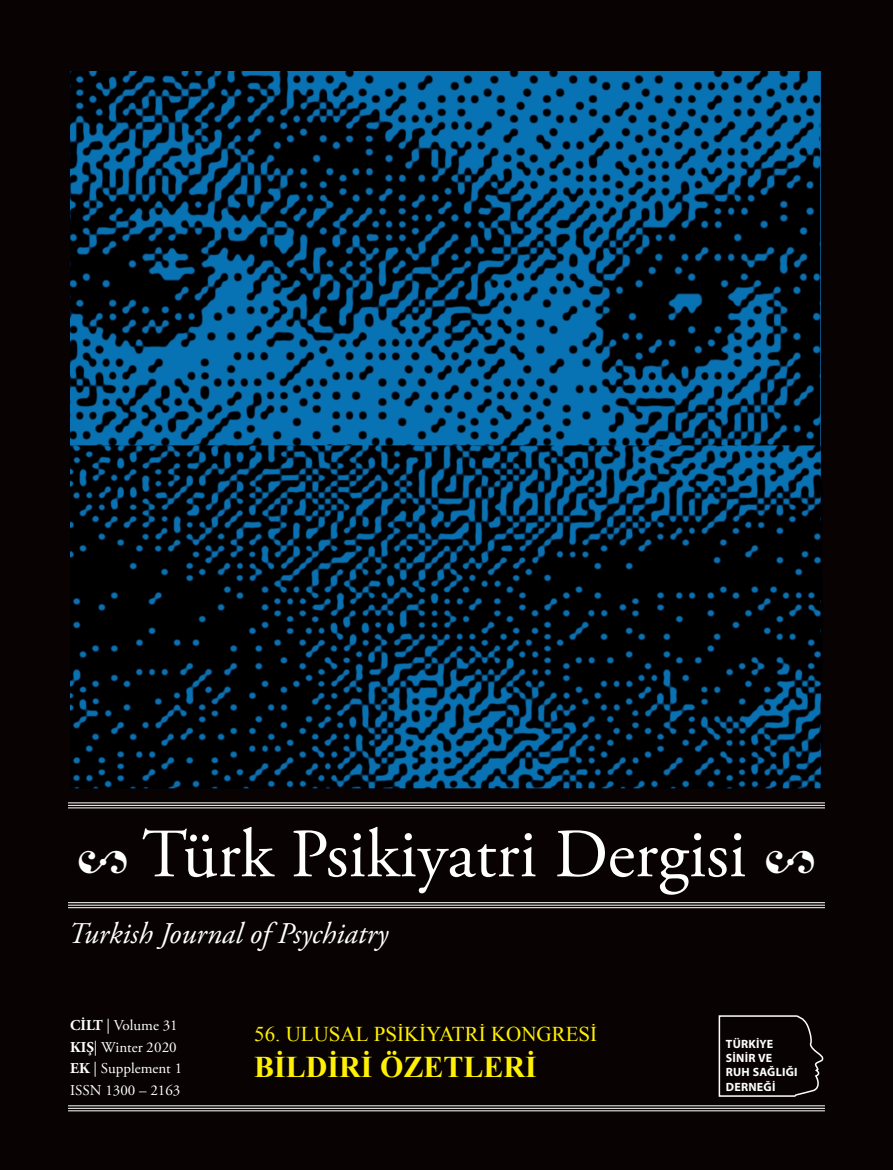
<style>
.page{position:relative;width:893px;height:1170px;background:#fff}
.page>*{position:absolute;margin:0;border:0;box-sizing:border-box;transform-origin:0 0}
.t1{font:69px "Adobe Garamond Pro";color:#fff}
.t2{font:italic 30px "Adobe Garamond Pro";color:#fff}
.t3{font:700 30px "Times New Roman";color:#fff101}
.t4{font:21px "Times New Roman";color:#fff101}
.t5{font:15px/21.6px "Adobe Garamond Pro";color:#fff}
.t6{font:700 12px/14.4px "Myriad Pro";letter-spacing:.02em;color:#fff}
.s1{font-size:45px}
.s2{font-weight:700}
.s3{font-style:inherit}
</style>
<div class="page">
<div style="left:0;top:0;width:893px;height:1169px;background:#080302"></div>
<img style="left:70px;top:71px;width:752px;height:717px">
<hr style="left:68px;top:802px;width:757px;height:1px;background:#fff">
<hr style="left:68px;top:804px;width:757px;height:1px;background:#fff">
<hr style="left:68px;top:807px;width:757px;height:1px;background:#fff">
<hr style="left:68px;top:902px;width:757px;height:1px;background:#fff">
<hr style="left:68px;top:904px;width:757px;height:1px;background:#fff">
<hr style="left:68px;top:907px;width:757px;height:1px;background:#fff">
<hr style="left:68px;top:1105px;width:757px;height:1px;background:#fff">
<hr style="left:68px;top:1107px;width:757px;height:1px;background:#fff">
<hr style="left:68px;top:1110px;width:757px;height:1px;background:#fff">
<svg style="left:718px;top:1014px;width:105px;height:83px;background:#161211"></svg>
<h1 class="t1" style="left:77px;top:812px;width:740px"><span class="s1">2</span> Türk Psikiyatri Dergisi <span class="s1">2</span></h1>
<h2 class="t2" style="left:68px;top:915px;width:322px">Turkish Journal of Psychiatry</h2>
<p class="t5" style="left:70px;top:1015px;width:114px"><span class="s2">CİLT</span> | Volume 31<br><span class="s2">KIŞ</span>| Winter 2020<br><span class="s2">EK</span> | Supplement 1<br>ISSN 1300 – 2163</p>
<h3 class="t4" style="left:254px;top:1019px;width:345px">5<span class="s3">6</span>. ULUSAL PSİKİYATRİ KONGRESİ</h3>
<h2 class="t3" style="left:254px;top:1046px;width:284px">BİLDİRİ ÖZETLERİ</h2>
<p class="t6" style="left:726px;top:1035px;width:73px">TÜRKİYE<br>SİNİR VE<br>RUH SAĞLIĞI<br>DERNEĞİ</p>
</div>
